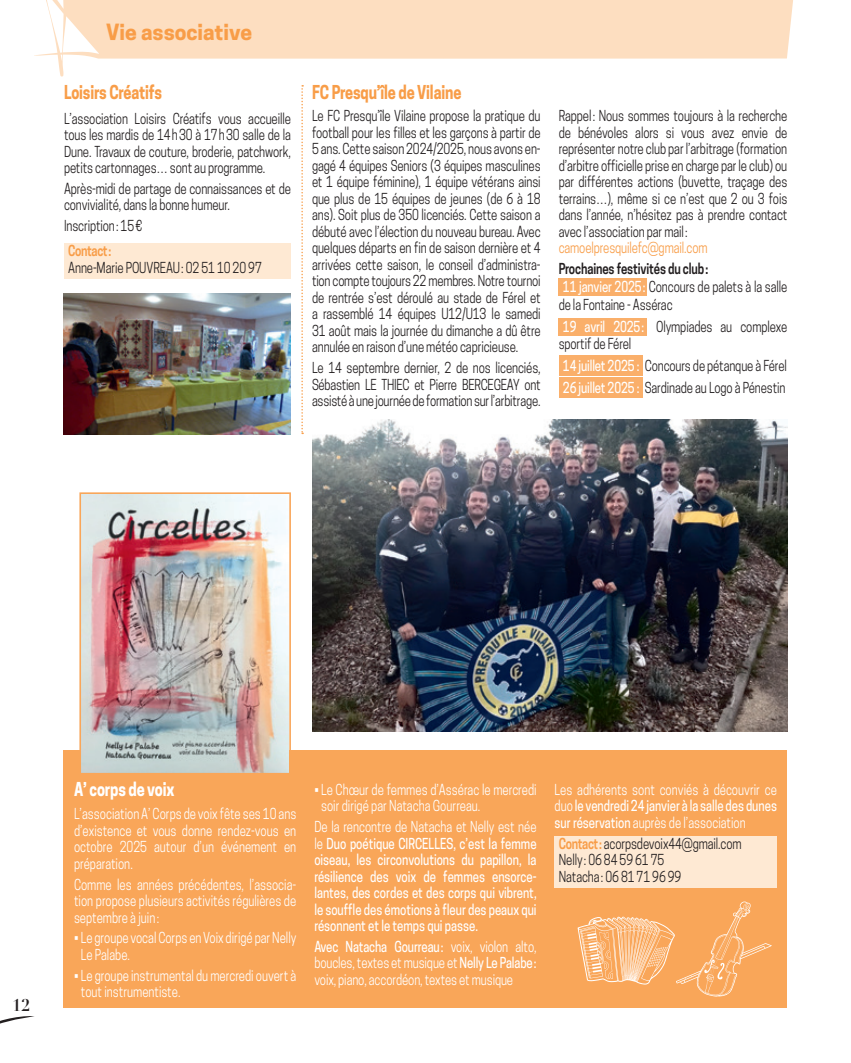
<style>
.page{position:relative;width:851px;height:1063px;background:#fff}
.page>*{position:absolute;margin:0;border:0;box-sizing:border-box;transform-origin:0 0}
.t1{font:700 21px "Cooper Hewitt";color:#f89d48}
.t2{font:700 18px "Cooper Hewitt";letter-spacing:-.01em;color:#f89d48;scale:.8 1}
.t3{font:700 18px "Cooper Hewitt";letter-spacing:-.01em;color:#fff;scale:.8 1}
.t4{font:700 16.5px "Didot";color:#231f20}
.t5{font:14.25px/16.5px "Cooper Hewitt";letter-spacing:-.01em;color:#231f20;scale:.8 1}
.t6{font:14.25px/16.5px "Cooper Hewitt";color:#fff;text-align:justify;scale:.8 1}
.t7{font:500 14.25px/16.5px "Cooper Hewitt";color:#fff;text-align:justify;scale:.8 1}
.t8{font:14.25px "Cooper Hewitt";letter-spacing:-.01em;color:#f89d48;scale:.8 1}
.t9{font:600 14.25px "Cooper Hewitt";letter-spacing:-.03em;color:#f89d48;scale:.8 1}
.s1{font-weight:600}
.s2{font-weight:500;color:#fff}
.s3{font-weight:400}
.s4{font-weight:500}
.s5{font-weight:600;color:#f89d48}
</style>
<div class="page">
<svg style="left:0;top:1016px;width:34px;height:8px"></svg>
<div style="left:64px;top:750px;width:723px;height:258px;background:#f9a659"></div>
<div style="left:558px;top:278px;width:88px;height:18px;background:#faaf6a"></div>
<div style="left:558px;top:318px;width:88px;height:17px;background:#faaf6a"></div>
<div style="left:558px;top:356px;width:84px;height:20px;background:#faaf6a"></div>
<div style="left:558px;top:378px;width:84px;height:20px;background:#faaf6a"></div>
<div style="left:554px;top:836px;width:222px;height:51px;background:#fee9d3"></div>
<svg style="left:301px;top:85px;width:2px;height:349px"></svg>
<svg style="left:34px;top:0;width:759px;height:77px;fill:#fddec0"></svg>
<div style="left:64px;top:243px;width:227px;height:35px;background:#fee9d3"></div>
<img style="left:64px;top:294px;width:227px;height:140px">
<img style="left:312px;top:419px;width:475px;height:312px">
<img style="left:82px;top:495px;width:206px;height:277px">
<div style="left:79px;top:492px;width:212px;height:283px;border:2px solid #f9a659"></div>
<svg style="left:577px;top:901px;width:194px;height:96px"></svg>
<h1 class="t1" style="left:106px;top:19px;width:147px">Vie associative</h1>
<p class="t2" style="left:64px;top:81px;width:124px">Loisirs Créatifs</p>
<p class="t5" style="left:64px;top:110px;width:285px;text-align:justify">L’association Loisirs Créatifs vous accueille tous les mardis de 14h30 à 17h30 salle de la Dune. Travaux de couture, broderie, patchwork, petits cartonnages… sont au programme.</p>
<p class="t5" style="left:64px;top:180px;width:285px">Après-midi de partage de connaissances et de convivialité, dans la bonne humeur.</p>
<p class="t5" style="left:64px;top:217px;width:99px">Inscription: 15€</p>
<p class="t9" style="left:68px;top:242px;width:55px">Contact:</p>
<p class="t5" style="left:68px;top:259px;width:243px">Anne-Marie POUVREAU: 02 51 10 20 97</p>
<p class="t2" style="left:312px;top:81px;width:188px">FC Presqu’île de Vilaine</p>
<p class="t5" style="left:312px;top:108px;width:287px;text-align:justify">Le FC Presqu’île Vilaine propose la pratique du football pour les filles et les garçons à partir de 5 ans. Cette saison 2024/2025, nous avons en&shy;gagé 4 équipes Seniors (3 équipes masculines et 1 équipe féminine), 1 équipe vétérans ainsi que plus de 15 équipes de jeunes (de 6 à 18 ans). Soit plus de 350 licenciés. Cette saison a débuté avec l’élection du nouveau bureau. Avec quelques départs en fin de saison dernière et 4 arrivées cette saison, le conseil d’administra&shy;tion compte toujours 22 membres. Notre tournoi de rentrée s’est déroulé au stade de Férel et a rassemblé 14 équipes U12/U13 le samedi 31 août mais la journée du dimanche a dû être annulée en raison d’une météo capricieuse.</p>
<p class="t5" style="left:312px;top:360px;width:287px;text-align:justify">Le 14 septembre dernier, 2 de nos licenciés, Sébastien LE THIEC et Pierre BERCEGEAY ont assisté à une journée de formation sur l’arbitrage.</p>
<p class="t5" style="left:558px;top:108px;width:287px;text-align:justify">Rappel: Nous sommes toujours à la recherche de bénévoles alors si vous avez envie de représenter notre club par l’arbitrage (formation d’arbitre officielle prise en charge par le club) ou par différentes actions (buvette, traçage des terrains…), même si ce n’est que 2 ou 3 fois dans l’année, n’hésitez pas à prendre contact avec l’association par mail:</p>
<p class="t8" style="left:558px;top:240px;width:188px">camoelpresquilefc@gmail.com</p>
<p class="t5" style="left:558px;top:260px;width:287px;line-height:18px"><span class="s1">Prochaines festivités du club:<br></span><span class="s2">11 janvier 2025:</span> Concours de palets à la salle de la Fontaine - Assérac</p>
<p class="t5" style="left:558px;top:319px;width:287px"><span class="s2">19 avril 2025:</span> Olympiades au complexe sportif de Férel</p>
<p class="t5" style="left:563px;top:355px;width:281px;line-height:22.2px"><span class="s2">14 juillet 2025 :</span> Concours de pétanque à Férel<br><span class="s2">26 juillet 2025 :</span> Sardinade au Logo à Pénestin</p>
<p class="t4" style="left:12px;top:995px;width:20px">12</p>
<p class="t3" style="left:74px;top:779px;width:127px">A’ corps de voix</p>
<p class="t6" style="left:74px;top:806px;width:279px">L’association A’ Corps de voix fête ses 10 ans d’existence et vous donne rendez-vous en octobre 2025 autour d’un événement en préparation.</p>
<p class="t6" style="left:74px;top:876px;width:279px">Comme les années précédentes, l’associa&shy;tion propose plusieurs activités régulières de septembre à juin:</p>
<p class="t6" style="left:81px;top:930px;width:271px;text-indent:-7px">• Le groupe vocal Corps en Voix dirigé par Nelly<br>Le Palabe.</p>
<p class="t6" style="left:81px;top:967px;width:271px;text-indent:-7px">• Le groupe instrumental du mercredi ouvert à tout instrumentiste.</p>
<p class="t6" style="left:321px;top:781px;width:271px;text-indent:-7px">• Le Chœur de femmes d’Assérac le mercredi soir dirigé par Natacha Gourreau.</p>
<p class="t7" style="left:314px;top:819px;width:279px"><span class="s3">De la rencontre de Natacha et Nelly est née le</span> Duo poétique CIRCELLES, c’est la femme oiseau, les circonvolutions du papillon, la résilience des voix de femmes ensorce&shy;lantes, des cordes et des corps qui vibrent, le souffle des émotions à fleur des peaux qui résonnent et le temps qui passe.</p>
<p class="t6" style="left:314px;top:938px;width:279px"><span class="s4">Avec Natacha Gourreau:</span> voix, violon alto, boucles, textes et musique et <span class="s4">Nelly Le Palabe: </span>voix, piano, accordéon, textes et musique</p>
<p class="t6" style="left:554px;top:781px;width:279px">Les adhérents sont conviés à découvrir ce duo <span class="s4">le vendredi 24 janvier à la salle des dunes sur réservation</span> auprès de l’association</p>
<p class="t5" style="left:559px;top:835px;width:230px"><span class="s5">Contact:</span> acorpsdevoix44@gmail.com<br>Nelly: 06 84 59 61 75<br>Natacha: 06 81 71 96 99</p>
</div>
